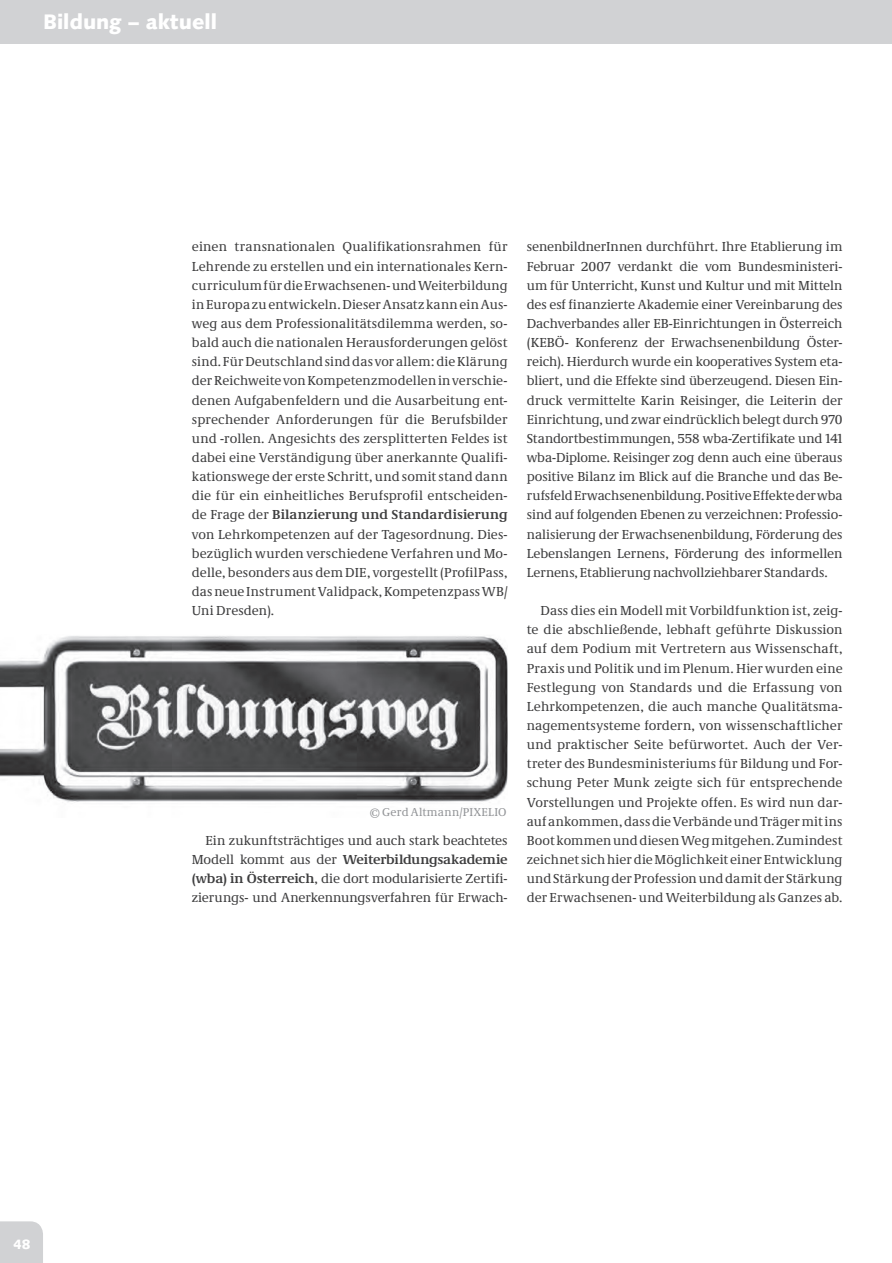
<style>
.page{position:relative;width:892px;height:1263px;background:#fff}
.page>*{position:absolute;margin:0;border:0;box-sizing:border-box;transform-origin:0 0}
.t1{font:900 21px "Syntax LT Std";color:#fff}
.t2{font:13.5px/19.2px "Neue Demos";letter-spacing:.005em;color:#3e3e3f;text-align:justify}
.t3{font:900 13.5px "Syntax LT Std";color:#fff}
.t4{font:11.7px "Neue Demos";letter-spacing:.03em;color:#939598}
.s1{font-weight:700}
</style>
<div class="page">
<div style="left:0;top:0;width:892px;height:43px;background:#d1d2d4"></div>
<div style="left:0;top:1221px;width:43px;height:41px;background:#d1d2d4"></div>
<img style="left:0;top:636px;width:508px;height:166px">
<h1 class="t1" style="left:43px;top:13px;width:175px">Bildung – aktuell</h1>
<p class="t2" style="left:192px;top:238px;width:317px">einen transnationalen Qualifikationsrahmen für Lehrende zu erstellen und ein internationales Kern&shy;curriculum für die Erwachsenen- und Weiterbildung in Europa zu entwickeln. Dieser Ansatz kann ein Aus&shy;weg aus dem Professionalitätsdilemma werden, so&shy;bald auch die nationalen Herausforderungen gelöst sind. Für Deutschland sind das vor allem: die Klärung der Reichweite von Kompetenzmodellen in verschie&shy;denen Aufgabenfeldern und die Ausarbeitung ent&shy;sprechender Anforderungen für die Berufsbilder und -rollen. Angesichts des zersplitterten Feldes ist dabei eine Verständigung über anerkannte Qualifi&shy;kationswege der erste Schritt, und somit stand dann die für ein einheitliches Berufsprofil entscheiden&shy;de Frage der <span class="s1">Bilanzierung und Standardisierung </span>von Lehrkompetenzen auf der Tagesordnung. Dies&shy;bezüglich wurden verschiedene Verfahren und Mo&shy;delle, besonders aus dem DIE, vorgestellt (ProfilPass, das neue Instrument Validpack, Kompetenzpass WB/ Uni Dresden).</p>
<p class="t4" style="left:370px;top:808px;width:138px">© Gerd Altmann/PIXELIO</p>
<p class="t2" style="left:192px;top:831px;width:317px;text-indent:14px">Ein zukunftsträchtiges und auch stark beachtetes Modell kommt aus der <span class="s1">Weiterbildungsakademie (wba) in Österreich</span>, die dort modularisierte Zertifi&shy;zierungs- und Anerkennungsverfahren für Erwach-</p>
<p class="t2" style="left:527px;top:238px;width:317px">senenbildnerInnen durchführt. Ihre Etablierung im Februar 2007 verdankt die vom Bundesministeri&shy;um für Unterricht, Kunst und Kultur und mit Mitteln des esf finanzierte Akademie einer Vereinbarung des Dachverbandes aller EB-Einrichtungen in Österreich (KEBÖ- Konferenz der Erwachsenenbildung Öster&shy;reich). Hierdurch wurde ein kooperatives System eta&shy;bliert, und die Effekte sind überzeugend. Diesen Ein&shy;druck vermittelte Karin Reisinger, die Leiterin der Einrichtung, und zwar eindrücklich belegt durch 970<br>Standortbestimmungen, 558 wba-Zertifikate und 141 wba-Diplome. Reisinger zog denn auch eine überaus positive Bilanz im Blick auf die Branche und das Be&shy;rufsfeld Erwachsenenbildung. Positive Effekte der wba sind auf folgenden Ebenen zu verzeichnen: Professio&shy;nalisierung der Erwachsenenbildung, Förderung des Lebenslangen Lernens, Förderung des informellen Lernens, Etablierung nachvollziehbarer Standards.</p>
<p class="t2" style="left:527px;top:602px;width:317px;text-indent:14px">Dass dies ein Modell mit Vorbildfunktion ist, zeig&shy;te die abschließende, lebhaft geführte Diskussion auf dem Podium mit Vertretern aus Wissenschaft, Praxis und Politik und im Plenum. Hier wurden eine Festlegung von Standards und die Erfassung von Lehrkompetenzen, die auch manche Qualitätsma&shy;nagementsysteme fordern, von wissenschaftlicher und praktischer Seite befürwortet. Auch der Ver&shy;treter des Bundesministeriums für Bildung und For&shy;schung Peter Munk zeigte sich für entsprechende Vorstellungen und Projekte offen. Es wird nun dar&shy;auf ankommen, dass die Verbände und Träger mit ins Boot kommen und diesen Weg mitgehen. Zumindest zeichnet sich hier die Möglichkeit einer Entwicklung und Stärkung der Profession und damit der Stärkung der Erwachsenen- und Weiterbildung als Ganzes ab.</p>
<p class="t3" style="left:13px;top:1238px;width:19px">48</p>
</div>
